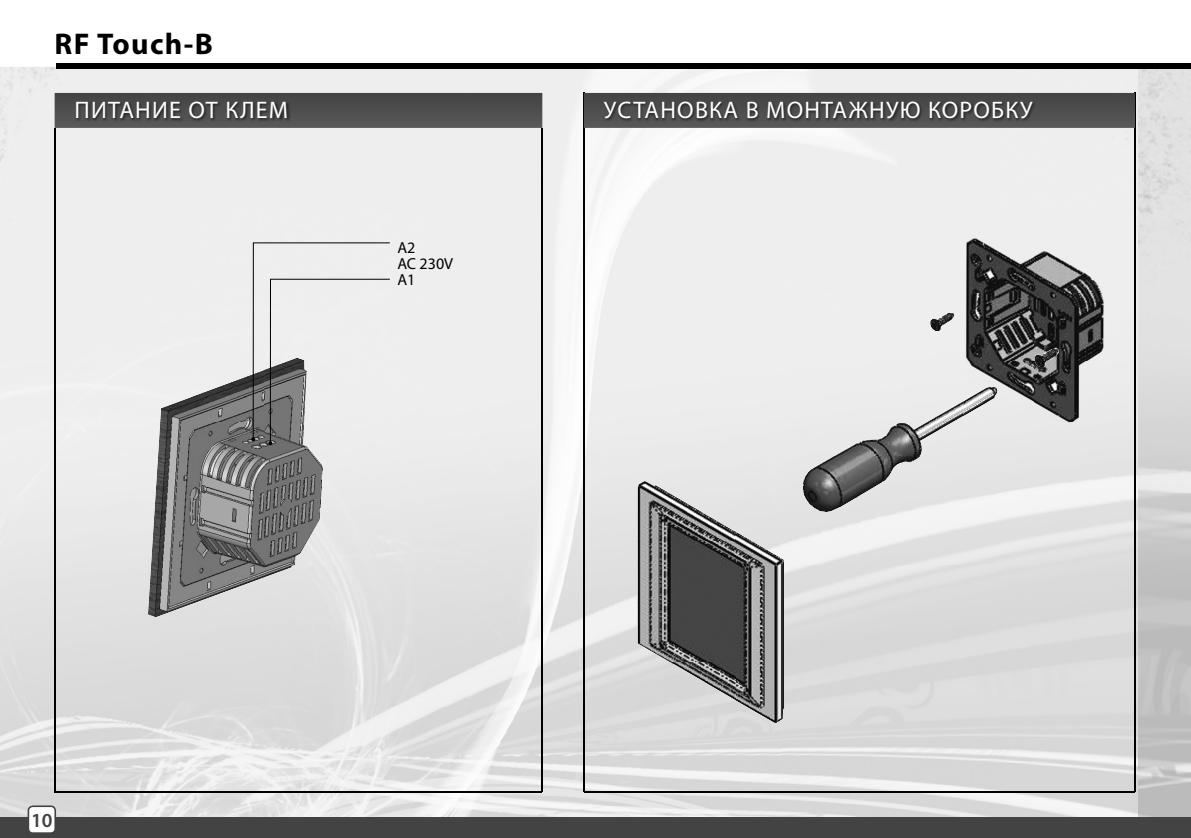
<style>
.page{position:relative;width:1191px;height:838px;background:#fff}
.page>*{position:absolute;margin:0;border:0;box-sizing:border-box;transform-origin:0 0}
.t1{font:700 30px "Myriad Pro";letter-spacing:.045em;color:#000}
.t2{font:24px "Myriad Pro";letter-spacing:.05em;color:#fff}
.t3{font:600 20px "Myriad Pro";color:#434343}
.t4{font:16px/16px "Myriad Pro";color:#000}
</style>
<div class="page">
<img style="left:142px;top:69px;width:996px;height:140px">
<img style="left:0;top:67px;width:142px;height:750px">
<div style="left:1067px;top:209px;width:71px;height:214px;background:#eee"></div>
<img style="left:213px;top:209px;width:427px;height:142px">
<img style="left:142px;top:209px;width:71px;height:608px">
<img style="left:427px;top:351px;width:213px;height:143px">
<img style="left:782px;top:423px;width:356px;height:394px">
<img style="left:426px;top:494px;width:356px;height:71px">
<img style="left:213px;top:565px;width:427px;height:252px">
<img style="left:640px;top:663px;width:142px;height:154px">
<img style="left:637px;top:480px;width:98px;height:183px">
<img style="left:735px;top:531px;width:49px;height:192px">
<img style="left:670px;top:663px;width:65px;height:38px">
<img style="left:963px;top:236px;width:143px;height:188px">
<img style="left:930px;top:312px;width:24px;height:19px">
<img style="left:1034px;top:348px;width:24px;height:19px">
<img style="left:832px;top:442px;width:24px;height:14px">
<img style="left:856px;top:422px;width:53px;height:76px">
<img style="left:909px;top:401px;width:54px;height:56px">
<img style="left:802px;top:456px;width:54px;height:56px">
<svg style="left:909px;top:456px;width:11px;height:7px"></svg>
<img style="left:963px;top:387px;width:34px;height:29px">
<img style="left:160px;top:369px;width:91px;height:53px">
<img style="left:265px;top:445px;width:58px;height:133px">
<img style="left:148px;top:422px;width:117px;height:195px">
<svg style="left:251px;top:242px;width:139px;height:203px"></svg>
<hr style="left:55px;top:128px;width:1px;height:663px;background:#000">
<hr style="left:55px;top:791px;width:487px;height:1px;background:#000">
<hr style="left:541px;top:128px;width:1px;height:663px;background:#000">
<svg style="left:55px;top:93px;width:487px;height:35px;background:#4e4e4e"></svg>
<hr style="left:584px;top:93px;width:1px;height:699px;background:#000">
<hr style="left:584px;top:791px;width:551px;height:1px;background:#000">
<hr style="left:1134px;top:93px;width:1px;height:699px;background:#000">
<svg style="left:584px;top:93px;width:551px;height:35px;background:#4e4e4e"></svg>
<img style="left:603px;top:101px;width:432px;height:21px">
<img style="left:75px;top:101px;width:215px;height:20px">
<div style="left:0;top:817px;width:1191px;height:21px;background:#434343"></div>
<div style="left:56px;top:64px;width:1135px;height:5px;background:#000"></div>
<svg style="left:28px;top:805px;width:28px;height:28px"></svg>
<p class="t1" style="left:55px;top:32px;width:160px">RF Touch-B</p>
<p class="t2" style="left:75px;top:101px;width:215px">ПИТАНИЕ ОТ КЛЕМ</p>
<p class="t2" style="left:604px;top:101px;width:430px">УСТАНОВКА В МОНТАЖНУЮ КОРОБКУ</p>
<p class="t3" style="left:31px;top:812px;width:23px">10</p>
<p class="t4" style="left:397px;top:241px;width:57px">A2<br>AC 230V<br>A1</p>
</div>
